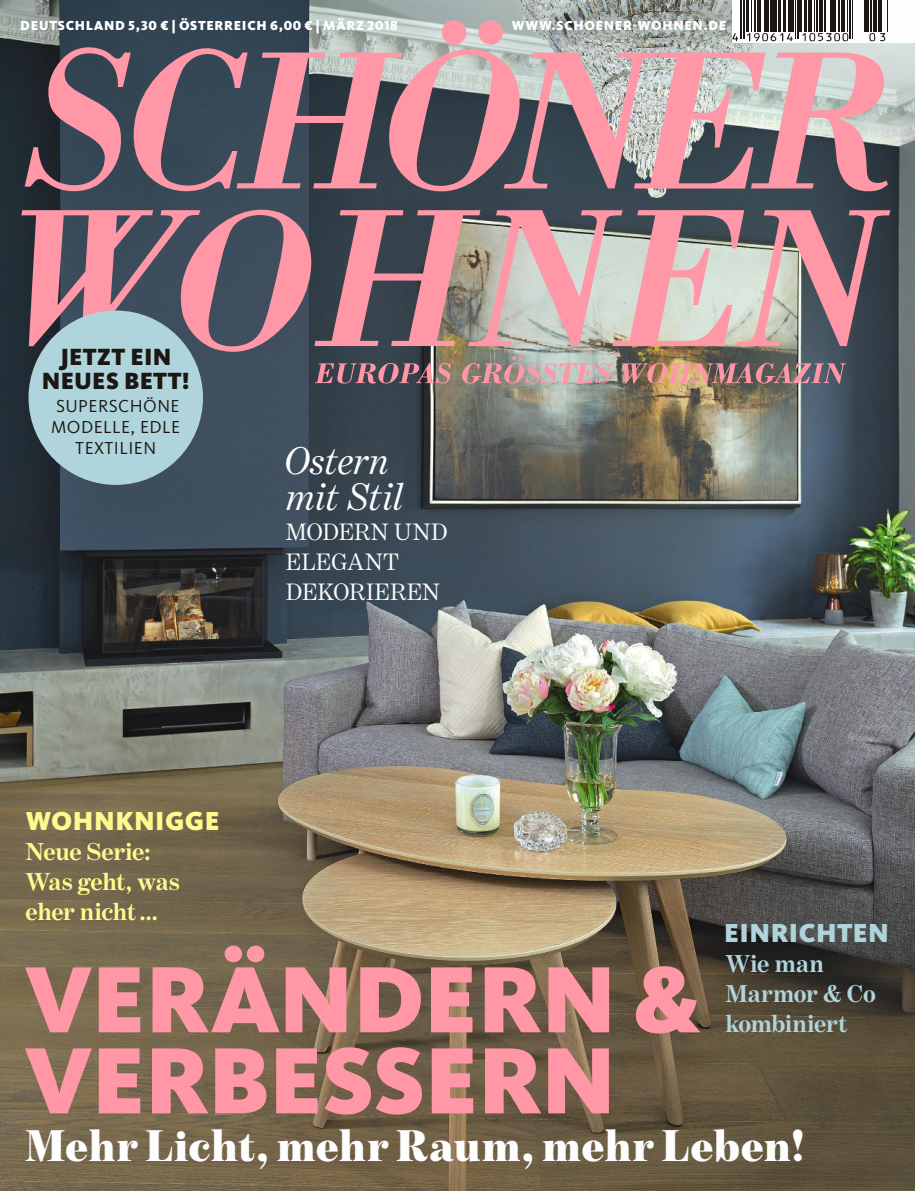
<style>
.page{position:relative;width:915px;height:1191px;background:#fff}
.page>*{position:absolute;margin:0;border:0;box-sizing:border-box;transform-origin:0 0}
.t1{font:900 97.5px/81px "Kievit OT";letter-spacing:-.005em;color:#ff97a7}
.t2{font:900 45px "Benton Mod Disp";letter-spacing:.02em;color:#fefefe}
.t3{font:italic 39px/36px "Benton Modern One";color:#fefefe}
.t4{font:900 27px "Kievit OT";letter-spacing:.015em;color:#b0d4db}
.t5{font:900 27px "Kievit OT";letter-spacing:.02em;color:#fffa8d}
.t6{font:700 24.75px/30px "Benton Modern One";letter-spacing:-.015em;color:#fffa8d}
.t7{font:700 24.75px/30px "Benton Modern One";letter-spacing:-.01em;color:#b0d4db}
.t8{font:900 24.3px/24.3px "Kievit OT";letter-spacing:.01em;color:#1b1714;text-align:center}
.t9{font:24px/30px "Benton Modern One";color:#fefefe}
.t10{font:18px/21px "Kievit OT";letter-spacing:.025em;color:#1b1714;text-align:center}
.t11{font:900 13.5px "Kievit OT";letter-spacing:.05em;color:#fefefe}
</style>
<div class="page">
<img style="left:0;top:0;width:914px;height:1191px">
<div style="left:731px;top:0;width:183px;height:43px;background:#fefefe"></div>
<div style="left:441px;top:20px;width:25px;height:25px;background:#ff97a7;border-radius:50%"></div>
<div style="left:478px;top:20px;width:25px;height:25px;background:#ff97a7;border-radius:50%"></div>
<div style="left:28px;top:310px;width:175px;height:175px;background:#b0d4db;border-radius:50%"></div>
<svg style="left:731px;top:0;width:157px;height:33px"></svg>
<hr style="left:740px;top:0;width:1px;height:39px;background:#1b1714">
<hr style="left:742px;top:0;width:1px;height:39px;background:#1b1714">
<hr style="left:746px;top:0;width:2px;height:31px;background:#1b1714">
<hr style="left:751px;top:0;width:1px;height:31px;background:#1b1714">
<hr style="left:754px;top:0;width:1px;height:31px;background:#1b1714">
<hr style="left:757px;top:0;width:3px;height:31px;background:#1b1714">
<hr style="left:764px;top:0;width:2px;height:31px;background:#1b1714">
<hr style="left:767px;top:0;width:1px;height:31px;background:#1b1714">
<hr style="left:770px;top:0;width:1px;height:31px;background:#1b1714">
<hr style="left:772px;top:0;width:4px;height:31px;background:#1b1714">
<hr style="left:778px;top:0;width:2px;height:31px;background:#1b1714">
<hr style="left:782px;top:0;width:3px;height:31px;background:#1b1714">
<hr style="left:787px;top:0;width:3px;height:31px;background:#1b1714">
<hr style="left:792px;top:0;width:1px;height:31px;background:#1b1714">
<hr style="left:794px;top:0;width:1px;height:39px;background:#1b1714">
<hr style="left:797px;top:0;width:1px;height:39px;background:#1b1714">
<hr style="left:799px;top:0;width:2px;height:31px;background:#1b1714">
<hr style="left:804px;top:0;width:2px;height:31px;background:#1b1714">
<svg style="left:807px;top:0;width:4px;height:31px"></svg>
<hr style="left:813px;top:0;width:1px;height:31px;background:#1b1714">
<hr style="left:815px;top:0;width:1px;height:31px;background:#1b1714">
<hr style="left:819px;top:0;width:3px;height:31px;background:#1b1714">
<hr style="left:824px;top:0;width:1px;height:31px;background:#1b1714">
<hr style="left:830px;top:0;width:1px;height:31px;background:#1b1714">
<hr style="left:832px;top:0;width:3px;height:31px;background:#1b1714">
<hr style="left:838px;top:0;width:1px;height:31px;background:#1b1714">
<svg style="left:840px;top:0;width:4px;height:31px"></svg>
<hr style="left:846px;top:0;width:1px;height:31px;background:#1b1714">
<hr style="left:848px;top:0;width:1px;height:39px;background:#1b1714">
<hr style="left:851px;top:0;width:1px;height:39px;background:#1b1714">
<hr style="left:863px;top:0;width:1px;height:31px;background:#1b1714">
<hr style="left:866px;top:0;width:2px;height:31px;background:#1b1714">
<hr style="left:869px;top:0;width:1px;height:31px;background:#1b1714">
<hr style="left:873px;top:0;width:3px;height:31px;background:#1b1714">
<hr style="left:877px;top:0;width:1px;height:31px;background:#1b1714">
<hr style="left:880px;top:0;width:1px;height:31px;background:#1b1714">
<hr style="left:886px;top:0;width:1px;height:31px;background:#1b1714">
<svg style="left:21px;top:33px;width:869px;height:350px;background:#957f86"></svg>
<p class="t11" style="left:20px;top:18px;width:379px">DEUTSCHLAND 5,30 € | ÖSTERREICH 6,00 € | MÄRZ 2018</p>
<p class="t11" style="left:512px;top:18px;width:216px">WWW.SCHOENER-WOHNEN.DE</p>
<h3 class="t8" style="left:42px;top:344px;width:149px">JETZT EIN<br>NEUES BETT!</h3>
<h3 class="t10" style="left:51px;top:395px;width:131px">SUPERSCHÖNE<br>MODELLE, EDLE<br>TEXTILIEN</h3>
<h3 class="t3" style="left:283px;top:443px;width:120px">Ostern mit Stil</h3>
<h3 class="t9" style="left:286px;top:517px;width:163px">MODERN UND<br>ELEGANT<br>DEKORIEREN</h3>
<h3 class="t5" style="left:26px;top:805px;width:196px">WOHNKNIGGE</h3>
<h3 class="t6" style="left:26px;top:837px;width:156px">Neue Serie:<br>Was geht, was eher nicht…</h3>
<h3 class="t4" style="left:723px;top:916px;width:166px">EINRICHTEN</h3>
<h3 class="t7" style="left:725px;top:948px;width:152px">Wie man<br>Marmor &amp; Co kombiniert</h3>
<h1 class="t1" style="left:24px;top:958px;width:678px">VERÄNDERN &amp;<br>VERBESSERN</h1>
<h2 class="t2" style="left:25px;top:1120px;width:779px">Mehr Licht, mehr Raum, mehr Leben!</h2>
</div>
